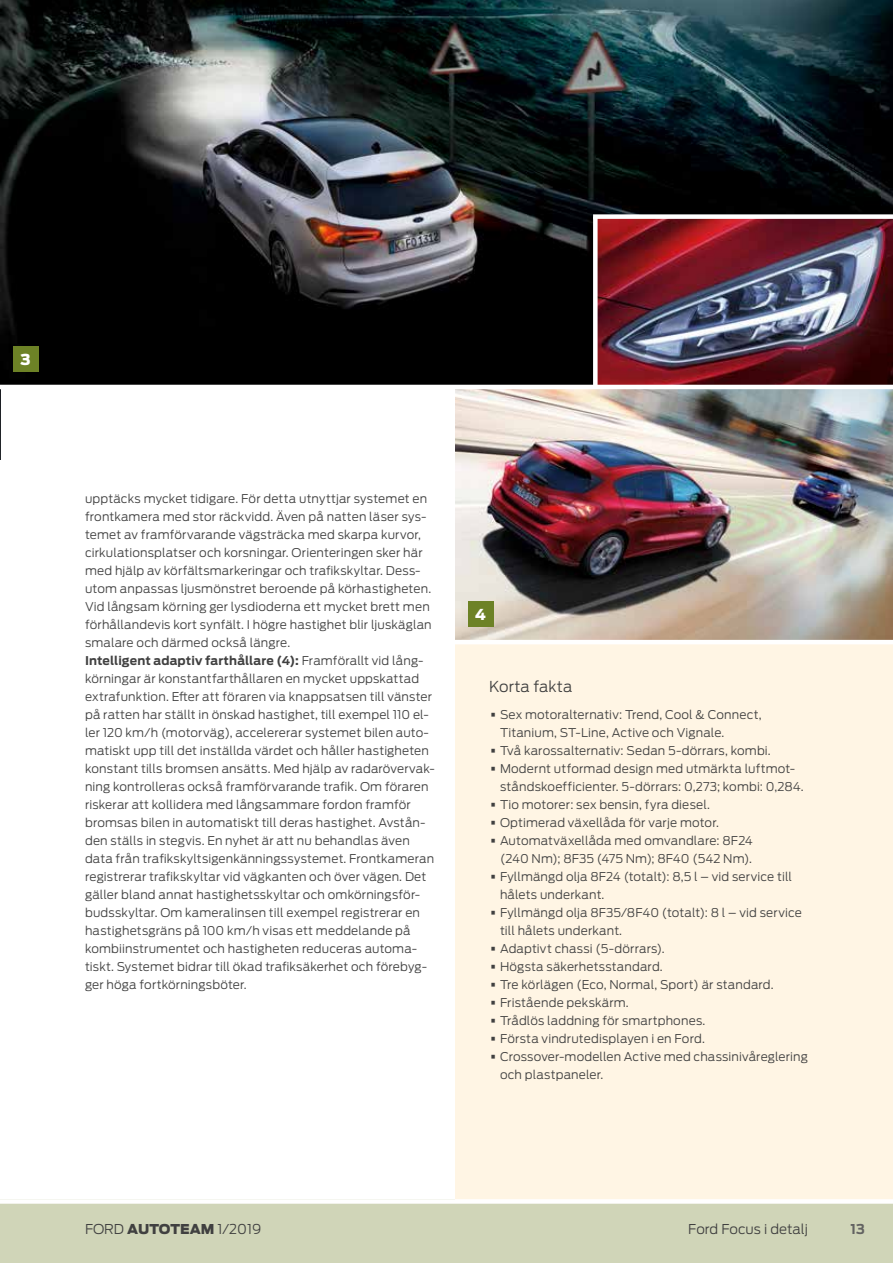
<style>
.page{position:relative;width:893px;height:1263px;background:#fff}
.page>*{position:absolute;margin:0;border:0;box-sizing:border-box;transform-origin:0 0}
.t1{font:300 15px "Ford Antenna";letter-spacing:.005em;color:#404040}
.t2{font:900 15px "Ford Antenna";color:#fff}
.t3{font:300 13.5px "Ford Antenna";color:#404040}
.t4{font:700 13.5px "Ford Antenna";color:#636362}
.t5{font:300 12px/18px "Ford Antenna";letter-spacing:.01em;color:#404040}
.s1{font-weight:700}
.s2{font-size:24px}
.s3{font-weight:900}
</style>
<div class="page">
<div style="left:0;top:1199px;width:893px;height:64px;background:#d0d5b8"></div>
<img style="left:0;top:0;width:893px;height:385px">
<div style="left:455px;top:470px;width:438px;height:731px;background:#fff5e4"></div>
<div style="left:0;top:1199px;width:893px;height:5px;background:#fff"></div>
<img style="left:598px;top:219px;width:295px;height:166px">
<img style="left:455px;top:389px;width:438px;height:251px">
<div style="left:593px;top:217px;width:5px;height:170px;background:#fff"></div>
<hr style="left:0;top:640px;width:893px;height:4px;background:#fff">
<div style="left:593px;top:214px;width:300px;height:5px;background:#fff"></div>
<div style="left:13px;top:346px;width:25px;height:26px;background:#6d8226"></div>
<div style="left:468px;top:602px;width:25px;height:25px;background:#6d8226"></div>
<p class="t2" style="left:20px;top:346px;width:12px">3</p>
<p class="t5" style="left:85px;top:489px;width:351px">upptäcks mycket tidigare. För detta utnyttjar systemet en frontkamera med stor räckvidd. Även på natten läser sys&shy;temet av framförvarande vägsträcka med skarpa kurvor, cirkulationsplatser och korsningar. Orienteringen sker här med hjälp av körfältsmarkeringar och trafikskyltar. Dess&shy;utom anpassas ljusmönstret beroende på körhastigheten.<br>Vid långsam körning ger lysdioderna ett mycket brett men förhållandevis kort synfält. I högre hastighet blir ljuskäglan smalare och därmed också längre.<br><span class="s1">Intelligent adaptiv farthållare (4):</span> Framförallt vid lång&shy;körningar är konstantfarthållaren en mycket uppskattad extrafunktion. Efter att föraren via knappsatsen till vänster på ratten har ställt in önskad hastighet, till exempel 110 el&shy;ler 120 km/h (motorväg), accelererar systemet bilen auto&shy;matiskt upp till det inställda värdet och håller hastigheten konstant tills bromsen ansätts. Med hjälp av radarövervak&shy;ning kontrolleras också framförvarande trafik. Om föraren riskerar att kollidera med långsammare fordon framför bromsas bilen in automatiskt till deras hastighet. Avstån&shy;den ställs in stegvis. En nyhet är att nu behandlas även data från trafikskyltsigenkänningssystemet. Frontkameran registrerar trafikskyltar vid vägkanten och över vägen. Det gäller bland annat hastighetsskyltar och omkörningsför&shy;budsskyltar. Om kameralinsen till exempel registrerar en hastighetsgräns på 100 km/h visas ett meddelande på kombiinstrumentet och hastigheten reduceras automa&shy;tiskt. Systemet bidrar till ökad trafiksäkerhet och förebyg&shy;ger höga fortkörningsböter.</p>
<p class="t2" style="left:475px;top:601px;width:12px">4</p>
<p class="t1" style="left:489px;top:674px;width:85px">Korta fakta</p>
<p class="t5" style="left:500px;top:705px;width:263px;text-indent:-11px"><span class="s2">•</span> Sex motoralternativ: Trend, Cool &amp; Connect,<br>Titanium, ST-Line, Active och Vignale.</p>
<p class="t5" style="left:489px;top:741px;width:283px"><span class="s2">•</span> Två karossalternativ: Sedan 5-dörrars, kombi.</p>
<p class="t5" style="left:500px;top:759px;width:305px;text-indent:-11px"><span class="s2">•</span> Modernt utformad design med utmärkta luftmot&shy;ståndskoefficienter. 5-dörrars: 0,273; kombi: 0,284.</p>
<p class="t5" style="left:489px;top:795px;width:222px"><span class="s2">•</span> Tio motorer: sex bensin, fyra diesel.</p>
<p class="t5" style="left:489px;top:813px;width:231px"><span class="s2">•</span> Optimerad växellåda för varje motor.</p>
<p class="t5" style="left:489px;top:831px;width:265px;text-align:right"><span class="s2">•</span> Automatväxellåda med omvandlare: 8F24 (240 Nm); 8F35 (475 Nm); 8F40 (542 Nm).</p>
<p class="t5" style="left:500px;top:867px;width:294px;text-indent:-11px"><span class="s2">•</span> Fyllmängd olja 8F24 (totalt): 8,5 l – vid service till hålets underkant.</p>
<p class="t5" style="left:500px;top:903px;width:303px;text-indent:-11px"><span class="s2">•</span> Fyllmängd olja 8F35/8F40 (totalt): 8 l – vid service till hålets underkant.</p>
<p class="t5" style="left:489px;top:939px;width:177px"><span class="s2">•</span> Adaptivt chassi (5-dörrars).</p>
<p class="t5" style="left:489px;top:957px;width:175px"><span class="s2">•</span> Högsta säkerhetsstandard.</p>
<p class="t5" style="left:489px;top:975px;width:286px"><span class="s2">•</span> Tre körlägen (Eco, Normal, Sport) är standard.</p>
<p class="t5" style="left:489px;top:993px;width:141px"><span class="s2">•</span> Fristående pekskärm.</p>
<p class="t5" style="left:489px;top:1011px;width:218px"><span class="s2">•</span> Trådlös laddning för smartphones.</p>
<p class="t5" style="left:489px;top:1029px;width:217px"><span class="s2">•</span> Första vindrutedisplayen i en Ford.</p>
<p class="t5" style="left:500px;top:1047px;width:309px;text-indent:-11px"><span class="s2">•</span> Crossover-modellen Active med chassinivåreglering och plastpaneler.</p>
<p class="t3" style="left:688px;top:1218px;width:121px">Ford Focus i detalj</p>
<p class="t3" style="left:85px;top:1218px;width:178px">FORD <span class="s3">AUTOTEAM</span> 1/2019</p>
<p class="t4" style="left:850px;top:1217px;width:16px">13</p>
</div>
